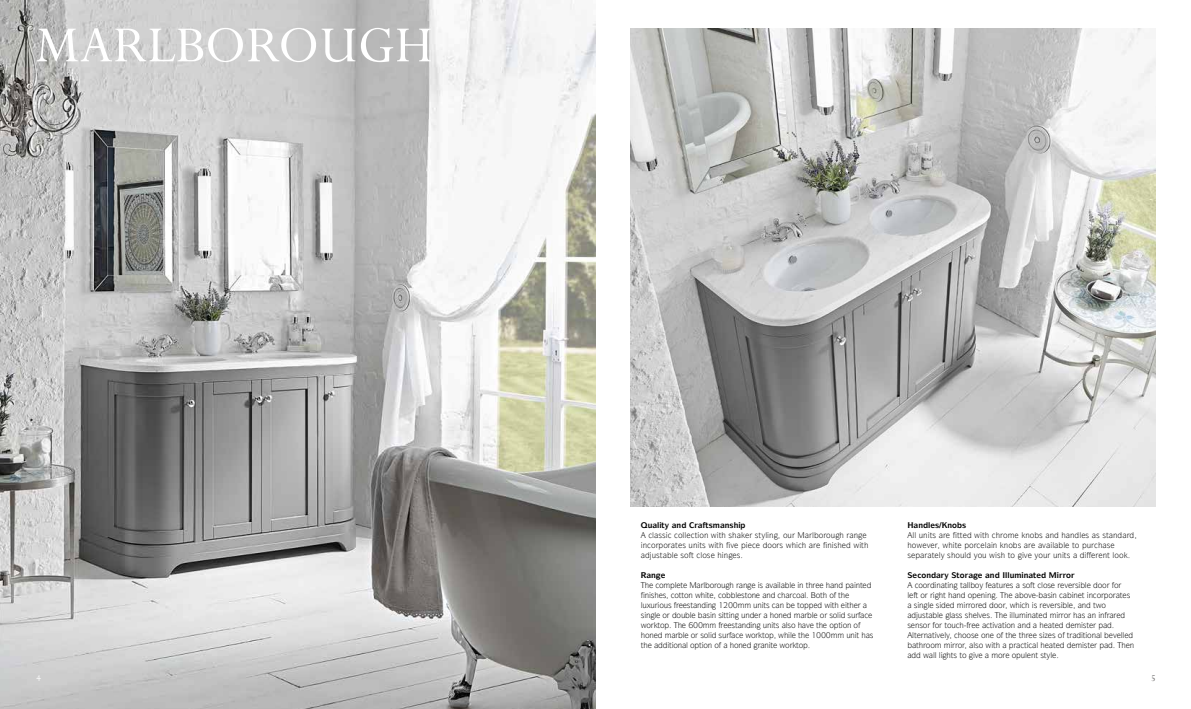
<style>
.page{position:relative;width:1191px;height:709px;background:#fff}
.page>*{position:absolute;margin:0;border:0;box-sizing:border-box;transform-origin:0 0}
.t1{font:57px "Perpetua";color:#fff}
.t2{font:10px "Perpetua";color:#fff}
.t3{font:10px "Perpetua";color:#706f6f}
.t4{font:8px "Symbol LT";color:#000}
.t5{font:700 8px "Symbol LT";color:#000}
</style>
<div class="page">
<img style="left:0;top:0;width:595px;height:709px">
<img style="left:631px;top:28px;width:524px;height:478px">
<h1 class="t1" style="left:35px;top:9px;width:399px">MARLBOROUGH</h1>
<p class="t5" style="left:647px;top:520px;width:19px">◆ ●▼</p>
<p class="t5" style="left:676px;top:520px;width:6px">■</p>
<p class="t4" style="left:652px;top:530px;width:15px">● ▲▲</p>
<p class="t4" style="left:678px;top:530px;width:32px">□●● ▼ □■</p>
<p class="t4" style="left:755px;top:530px;width:39px">▲▼ ●■ □◆</p>
<p class="t4" style="left:812px;top:530px;width:25px">● □□◆</p>
<p class="t4" style="left:854px;top:530px;width:6px">■</p>
<p class="t4" style="left:643px;top:540px;width:65px">■□ □ ▼▲ ◆■▼▲</p>
<p class="t4" style="left:767px;top:540px;width:17px">□□ ▲</p>
<p class="t4" style="left:652px;top:550px;width:60px">◆▲▼ ● ▲□ ▼ ●□▲</p>
<p class="t5" style="left:651px;top:570px;width:6px">■</p>
<p class="t4" style="left:659px;top:580px;width:26px">□ ●▼</p>
<p class="t4" style="left:703px;top:580px;width:24px">● □□◆</p>
<p class="t4" style="left:743px;top:580px;width:67px">■ ▲ ❖● ● ■ ▼</p>
<p class="t4" style="left:834px;top:580px;width:30px">■ ■▼</p>
<p class="t4" style="left:645px;top:590px;width:50px">■ ▲ ▲ □▼▼□■</p>
<p class="t4" style="left:707px;top:590px;width:51px">▼ □ ● ▲▼□■</p>
<p class="t4" style="left:766px;top:590px;width:6px">■</p>
<p class="t4" style="left:796px;top:590px;width:47px">□ ● □▼ □ ▼</p>
<p class="t4" style="left:641px;top:600px;width:32px">●◆ ◆ □◆▲</p>
<p class="t4" style="left:687px;top:600px;width:27px">▲▼■ ■</p>
<p class="t4" style="left:753px;top:600px;width:32px">◆■ ▼▲ ■</p>
<p class="t4" style="left:641px;top:610px;width:52px">▲■● □ □◆ ●</p>
<p class="t4" style="left:706px;top:610px;width:45px">▲■ ▲▼▼■ ◆■</p>
<p class="t4" style="left:811px;top:610px;width:45px">● □ ▲□● ▲◆</p>
<p class="t4" style="left:646px;top:620px;width:20px">□ ▼□</p>
<p class="t4" style="left:731px;top:620px;width:65px">▲▼ ■ ■ ◆■ ▼▲ ●▲□</p>
<p class="t4" style="left:829px;top:620px;width:30px">□ ▼□■ □</p>
<p class="t4" style="left:682px;top:630px;width:45px">● □ ▲□● ▲◆</p>
<p class="t4" style="left:751px;top:630px;width:20px">□ ▼□</p>
<p class="t4" style="left:846px;top:630px;width:15px">◆■▼</p>
<p class="t4" style="left:669px;top:640px;width:51px">▼□■ ● □ ▼□■ □</p>
<p class="t4" style="left:785px;top:640px;width:20px">□ ▼□</p>
<p class="t5" style="left:907px;top:520px;width:60px">★■●▲ ■□▲</p>
<p class="t4" style="left:912px;top:530px;width:25px">●● ◆■ ▼▲</p>
<p class="t4" style="left:1025px;top:530px;width:30px">■□ ▲ ■</p>
<p class="t4" style="left:1070px;top:530px;width:49px">■●▲ ▲ ▲▼■</p>
<p class="t4" style="left:984px;top:540px;width:38px">● ■ ■□▲</p>
<p class="t4" style="left:1042px;top:540px;width:50px">❖● ● ▼□ ◆</p>
<p class="t4" style="left:931px;top:550px;width:36px">▼ ● ▲ □◆●</p>
<p class="t4" style="left:997px;top:550px;width:32px">▲ ▼□ ❖</p>
<p class="t4" style="left:1038px;top:550px;width:33px">□◆ ◆■ ▼▲</p>
<p class="t4" style="left:1102px;top:550px;width:22px">■▼ ●□□</p>
<p class="t5" style="left:990px;top:570px;width:48px">■ ●●◆ ■ ▼</p>
<p class="t4" style="left:918px;top:580px;width:63px">□□ ■▼■ ▼●●□</p>
<p class="t4" style="left:996px;top:580px;width:57px">▼◆ ▲ ▲□ ▼ ●□▲</p>
<p class="t4" style="left:1064px;top:580px;width:24px">❖▲●</p>
<p class="t4" style="left:1097px;top:580px;width:22px">□□ □</p>
<p class="t4" style="left:907px;top:590px;width:19px">● ▼ □</p>
<p class="t4" style="left:943px;top:590px;width:50px">▼ ■ □ ■■</p>
<p class="t4" style="left:1073px;top:590px;width:58px">■▼ ■□ □ ▼▲</p>
<p class="t4" style="left:914px;top:600px;width:27px">▲■● ▲</p>
<p class="t4" style="left:971px;top:600px;width:33px">□ □□</p>
<p class="t4" style="left:1033px;top:600px;width:37px">▲ ❖▲●</p>
<p class="t4" style="left:1081px;top:600px;width:26px">■ ▼ □</p>
<p class="t4" style="left:918px;top:610px;width:23px">◆▲▼ ●</p>
<p class="t4" style="left:949px;top:610px;width:42px">●▲▲ ▲ ●❖▲</p>
<p class="t4" style="left:1011px;top:610px;width:29px">●●◆ ■ ▼</p>
<p class="t4" style="left:1063px;top:610px;width:42px">□ ▲ ■ ■</p>
<p class="t4" style="left:907px;top:620px;width:50px">▲ ■▲□ □ ▼□◆</p>
<p class="t4" style="left:989px;top:620px;width:38px">▼❖ ▼□■ ■</p>
<p class="t4" style="left:912px;top:630px;width:35px">●▼ ■▼❖●</p>
<p class="t4" style="left:962px;top:630px;width:47px">□□▲ □■ □ ▼</p>
<p class="t4" style="left:1018px;top:630px;width:52px">▼ ▲ ▲ □ ▼</p>
<p class="t4" style="left:1082px;top:630px;width:21px">▼□■ ●</p>
<p class="t4" style="left:1113px;top:630px;width:13px">❖ ●●</p>
<p class="t4" style="left:916px;top:640px;width:20px">▼ □□</p>
<p class="t4" style="left:957px;top:640px;width:40px">□ ●▲□ ▼</p>
<p class="t4" style="left:1130px;top:640px;width:6px">■</p>
<p class="t4" style="left:933px;top:650px;width:9px">●● ●</p>
<p class="t4" style="left:951px;top:650px;width:29px">▼▲ ▼□ ❖</p>
<p class="t4" style="left:998px;top:650px;width:56px">□ □ ◆● ■▼ ▲▼ ●</p>
<p class="t2" style="left:36px;top:671px;width:6px">4</p>
<p class="t3" style="left:1151px;top:671px;width:6px">5</p>
</div>
